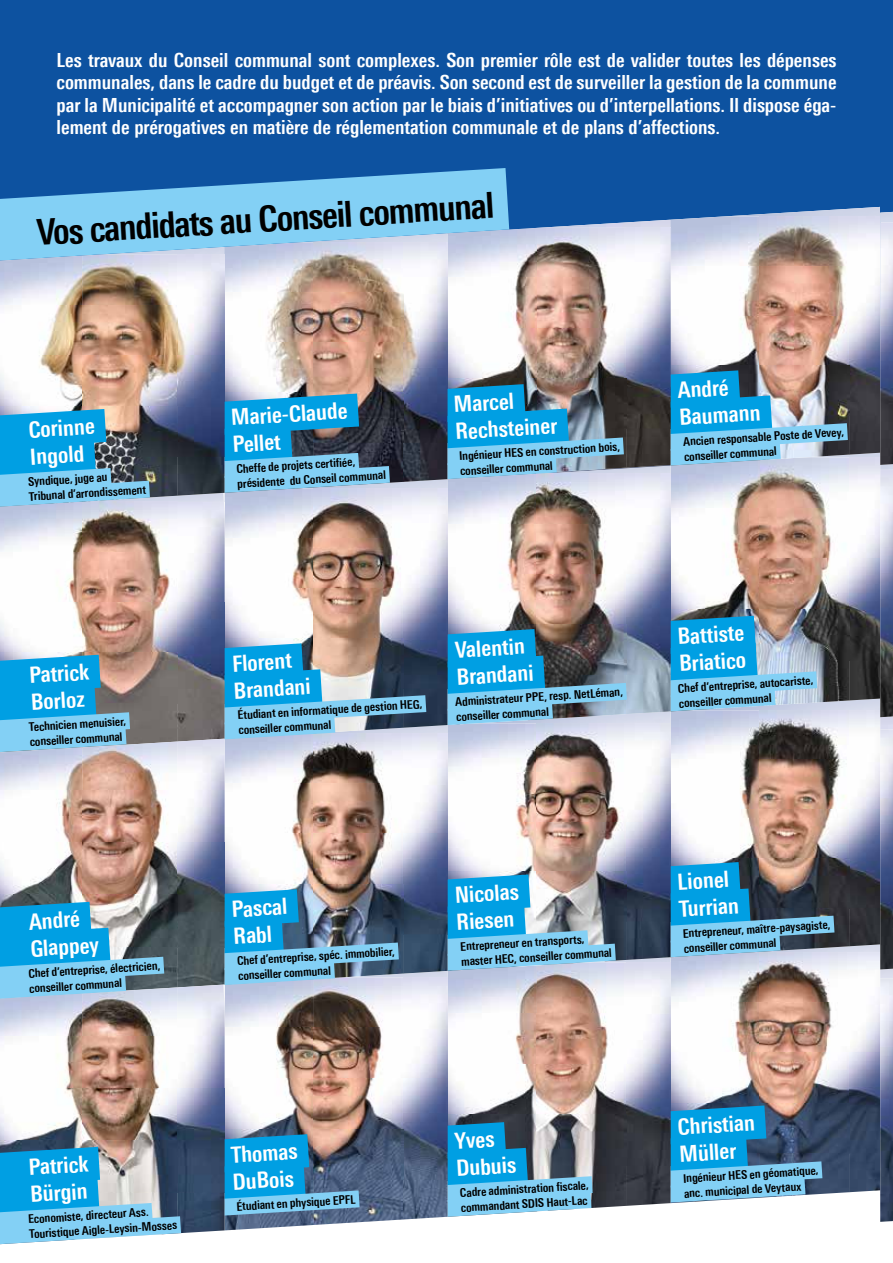
<style>
.page{position:relative;width:893px;height:1263px;background:#fff}
.page>*{position:absolute;margin:0;border:0;box-sizing:border-box;transform-origin:0 0}
.t1{font:700 36.9px "Linotype Univers 620 Cn";color:#000}
.t2{font:700 36px "Linotype Univers 620 Cn";color:#000}
.t3{font:700 23.1px/27.6px "Linotype Univers 620 Cn";color:#fff}
.t4{font:700 22.5px/27px "Linotype Univers 620 Cn";color:#fff}
.t5{font:700 19.5px/22.5px "Linotype Univers 620 Cn";color:#fff;text-align:justify}
.t6{font:700 12.3px "Linotype Univers 620 Cn";color:#000}
.t7{font:700 12px/14.7px "Linotype Univers 620 Cn";color:#000}
</style>
<div class="page">
<div style="left:0;top:0;width:893px;height:330px;background:#0d52a0"></div>
<img style="left:722px;top:206px;width:158px;height:11px">
<img style="left:509px;top:220px;width:162px;height:254px">
<img style="left:834px;top:946px;width:46px;height:7px">
<img style="left:671px;top:953px;width:178px;height:200px">
<img style="left:849px;top:953px;width:31px;height:239px">
<img style="left:822px;top:1153px;width:27px;height:41px">
<img style="left:448px;top:971px;width:89px;height:133px">
<img style="left:537px;top:965px;width:89px;height:243px">
<img style="left:626px;top:962px;width:45px;height:244px">
<img style="left:225px;top:985px;width:89px;height:245px">
<img style="left:314px;top:979px;width:89px;height:246px">
<img style="left:403px;top:977px;width:45px;height:242px">
<img style="left:671px;top:710px;width:178px;height:198px">
<img style="left:849px;top:710px;width:31px;height:236px">
<img style="left:834px;top:908px;width:15px;height:44px">
<img style="left:448px;top:725px;width:178px;height:196px">
<img style="left:626px;top:723px;width:45px;height:237px">
<img style="left:616px;top:921px;width:10px;height:44px">
<img style="left:225px;top:739px;width:178px;height:195px">
<img style="left:403px;top:734px;width:45px;height:239px">
<img style="left:399px;top:934px;width:4px;height:45px">
<img style="left:671px;top:465px;width:89px;height:132px">
<img style="left:760px;top:460px;width:89px;height:246px">
<img style="left:849px;top:457px;width:31px;height:243px">
<img style="left:448px;top:474px;width:178px;height:137px">
<img style="left:626px;top:474px;width:45px;height:237px">
<img style="left:627px;top:711px;width:44px;height:12px">
<img style="left:225px;top:488px;width:178px;height:137px">
<img style="left:403px;top:488px;width:45px;height:240px">
<img style="left:671px;top:217px;width:178px;height:199px">
<img style="left:849px;top:217px;width:31px;height:238px">
<img style="left:448px;top:228px;width:178px;height:200px">
<img style="left:626px;top:228px;width:45px;height:240px">
<img style="left:624px;top:428px;width:2px;height:45px">
<img style="left:671px;top:228px;width:1px;height:124px">
<img style="left:225px;top:261px;width:178px;height:182px">
<img style="left:403px;top:261px;width:45px;height:221px">
<img style="left:393px;top:443px;width:10px;height:44px">
<svg style="left:0;top:168px;width:509px;height:93px;fill:#83d0f5"></svg>
<img style="left:0;top:502px;width:177px;height:201px">
<img style="left:177px;top:502px;width:48px;height:237px">
<div style="left:135px;top:703px;width:42px;height:36px;background:#736e6b"></div>
<img style="left:0;top:255px;width:177px;height:202px">
<img style="left:177px;top:255px;width:48px;height:241px">
<img style="left:150px;top:457px;width:27px;height:44px">
<img style="left:0;top:752px;width:82px;height:131px">
<img style="left:82px;top:752px;width:95px;height:235px">
<img style="left:177px;top:752px;width:48px;height:232px">
<img style="left:135px;top:739px;width:90px;height:13px">
<img style="left:177px;top:984px;width:46px;height:1px">
<img style="left:0;top:998px;width:82px;height:130px">
<img style="left:82px;top:987px;width:95px;height:141px">
<img style="left:177px;top:985px;width:48px;height:248px">
<img style="left:448px;top:366px;width:176px;height:113px">
<svg style="left:225px;top:375px;width:168px;height:118px;background:#599abb"></svg>
<img style="left:671px;top:352px;width:177px;height:113px">
<svg style="left:0;top:636px;width:135px;height:116px;background:#68b1d2"></svg>
<svg style="left:0;top:390px;width:150px;height:117px;background:#66abca"></svg>
<svg style="left:225px;top:625px;width:201px;height:114px;background:#71a4be"></svg>
<img style="left:448px;top:611px;width:179px;height:114px">
<img style="left:671px;top:597px;width:146px;height:114px">
<svg style="left:0;top:883px;width:164px;height:115px;background:#60a5c5"></svg>
<svg style="left:448px;top:856px;width:168px;height:115px;background:#79b3d0"></svg>
<svg style="left:671px;top:843px;width:163px;height:114px;background:#5f93ae"></svg>
<svg style="left:0;top:1128px;width:181px;height:116px;background:#69a9c7"></svg>
<svg style="left:225px;top:1116px;width:135px;height:102px;background:#5195b9"></svg>
<svg style="left:448px;top:1104px;width:145px;height:113px;background:#69a6c4"></svg>
<svg style="left:671px;top:1087px;width:151px;height:115px;background:#5599be"></svg>
<img style="left:225px;top:871px;width:174px;height:114px">
<svg style="left:880px;top:212px;width:13px;height:1010px;background:#82899f"></svg>
<img style="left:880px;top:223px;width:13px;height:242px">
<p class="t5" style="left:57px;top:49px;width:781px">Les travaux du Conseil communal sont complexes. Son premier rôle est de valider toutes les dépenses communales, dans le cadre du budget et de préavis. Son second est de surveiller la gestion de la commune par la Municipalité et accompagner son action par le biais d’initiatives ou d’interpellations. Il dispose éga&shy;lement de prérogatives en matière de réglementation communale et de plans d’affections.</p>
<h2 class="t2" style="left:35px;top:213px;width:460px;rotate:-4deg">Vos candidats au Conseil communal</h2>
<h1 class="t1" style="left:13px;top:219px;width:472px;rotate:-4deg">Vos candidats au Conseil communal</h1>
<h3 class="t4" style="left:28px;top:416px;width:68px;rotate:-3deg">Corinne<br>Ingold</h3>
<p class="t7" style="left:27px;top:474px;width:119px;line-height:15.1px;rotate:-4deg">Syndique, juge au<br>Tribunal d’arrondissement</p>
<h3 class="t4" style="left:29px;top:661px;width:61px;rotate:-3deg">Patrick<br>Borloz</h3>
<p class="t7" style="left:28px;top:720px;width:99px;rotate:-4deg">Technicien menuisier, conseiller communal</p>
<h3 class="t4" style="left:28px;top:908px;width:70px;rotate:-3deg">André<br>Glappey</h3>
<p class="t7" style="left:28px;top:966px;width:134px;rotate:-4deg">Chef d’entreprise, électricien, conseiller communal</p>
<h3 class="t4" style="left:28px;top:1153px;width:61px;rotate:-3deg">Patrick<br>Bürgin</h3>
<p class="t7" style="left:28px;top:1212px;width:150px;line-height:15.1px;rotate:-4deg">Economiste, directeur Ass.<br>Touristique Aigle-Leysin-Mosses</p>
<h3 class="t4" style="left:230px;top:403px;width:118px;rotate:-3deg">Marie-Claude<br>Pellet</h3>
<p class="t7" style="left:236px;top:462px;width:150px;line-height:15.1px;rotate:-4deg">Cheffe de projets certifiée, présidente du Conseil communal</p>
<h3 class="t4" style="left:453px;top:391px;width:104px;rotate:-3deg">Marcel<br>Rechsteiner</h3>
<p class="t7" style="left:459px;top:449px;width:163px;rotate:-4deg">Ingénieur HES en construction bois, conseiller communal</p>
<h3 class="t4" style="left:677px;top:376px;width:83px;rotate:-3deg">André<br>Baumann</h3>
<p class="t7" style="left:682px;top:435px;width:163px;rotate:-4deg">Ancien responsable Poste de Vevey, conseiller communal</p>
<h3 class="t3" style="left:672px;top:386px;width:85px;rotate:-3deg">André<br>Baumann</h3>
<p class="t6" style="left:677px;top:447px;width:167px;rotate:-4deg">Ancien responsable Poste de Vevey,</p>
<h3 class="t4" style="left:232px;top:650px;width:79px;rotate:-3deg">Florent<br>Brandani</h3>
<p class="t7" style="left:237px;top:708px;width:187px;rotate:-4deg">Étudiant en informatique de gestion HEG, conseiller communal</p>
<h3 class="t4" style="left:454px;top:636px;width:79px;rotate:-3deg">Valentin<br>Brandani</h3>
<p class="t7" style="left:455px;top:695px;width:169px;rotate:-4deg">Administrateur PPE, resp. NetLéman, conseiller communal</p>
<h3 class="t4" style="left:677px;top:622px;width:68px;rotate:-3deg">Battiste<br>Briatico</h3>
<p class="t7" style="left:677px;top:681px;width:137px;rotate:-4deg">Chef d’entreprise, autocariste, conseiller communal</p>
<h3 class="t4" style="left:231px;top:895px;width:57px;rotate:-3deg">Pascal<br>Rabl</h3>
<p class="t7" style="left:237px;top:954px;width:159px;rotate:-4deg">Chef d’entreprise, spéc. immobilier, conseiller communal</p>
<h3 class="t4" style="left:454px;top:881px;width:66px;rotate:-3deg">Nicolas<br>Riesen</h3>
<p class="t7" style="left:460px;top:939px;width:152px;line-height:15.1px;rotate:-4deg">Entrepreneur en transports, master HEC, conseiller communal</p>
<h3 class="t4" style="left:230px;top:1141px;width:68px;rotate:-3deg">Thomas<br>DuBois</h3>
<p class="t7" style="left:236px;top:1199px;width:121px;rotate:-4deg">Étudiant en physique EPFL</p>
<h3 class="t4" style="left:454px;top:1127px;width:62px;rotate:-3deg">Yves<br>Dubuis</h3>
<p class="t7" style="left:459px;top:1186px;width:131px;rotate:-4deg">Cadre administration fiscale, commandant SDIS Haut-Lac</p>
<h3 class="t4" style="left:677px;top:868px;width:62px;rotate:-3deg">Lionel<br>Turrian</h3>
<p class="t7" style="left:682px;top:926px;width:150px;rotate:-4deg">Entrepreneur, maître-paysagiste, conseiller communal</p>
<h3 class="t4" style="left:677px;top:1113px;width:79px;rotate:-3deg">Christian<br>Müller</h3>
<p class="t7" style="left:682px;top:1171px;width:137px;rotate:-4deg">Ingénieur HES en géomatique, anc. municipal de Veytaux</p>
</div>
